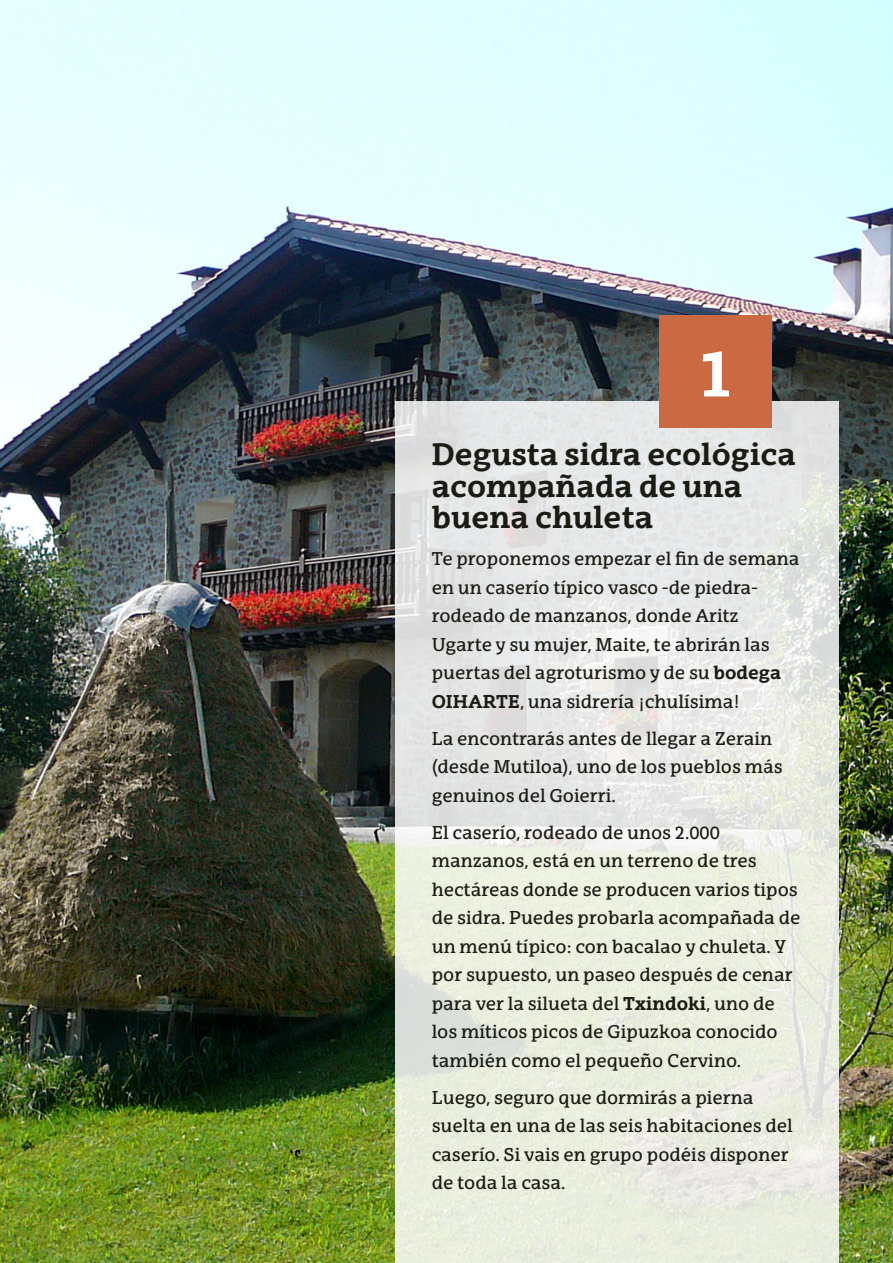
<style>
.page{position:relative;width:893px;height:1263px;background:#fff}
.page>*{position:absolute;margin:0;border:0;box-sizing:border-box;transform-origin:0 0}
.t1{font:700 66px "EHU Serif";color:#fff}
.t2{font:700 30px/31.5px "EHU Serif";color:#1a1c14}
.t3{font:18px/28.5px "EHU Serif";color:#1a1c14}
.s1{font-weight:700}
</style>
<div class="page">
<img style="left:0;top:1px;width:893px;height:1262px">
<svg style="left:395px;top:402px;width:444px;height:861px;background:#e8eae2"></svg>
<div style="left:659px;top:315px;width:113px;height:112px;background:#cb6943"></div>
<p class="t1" style="left:695px;top:331px;width:42px">1</p>
<p class="t2" style="left:432px;top:438px;width:366px">Degusta sidra ecológica acompañada de una buena chuleta</p>
<p class="t3" style="left:432px;top:545px;width:369px">Te proponemos empezar el fin de semana en un caserío típico vasco -de piedra&shy;rodeado de manzanos, donde Aritz Ugarte y su mujer, Maite, te abrirán las puertas del agroturismo y de su <span class="s1">bodega OIHARTE</span>, una sidrería ¡chulísima!</p>
<p class="t3" style="left:432px;top:724px;width:352px">La encontrarás antes de llegar a Zerain (desde Mutiloa), uno de los pueblos más genuinos del Goierri.</p>
<p class="t3" style="left:432px;top:818px;width:370px">El caserío, rodeado de unos 2.000 manzanos, está en un terreno de tres hectáreas donde se producen varios tipos de sidra. Puedes probarla acompañada de un menú típico: con bacalao y chuleta. Y por supuesto, un paseo después de cenar para ver la silueta del <span class="s1">Txindoki</span>, uno de los míticos picos de Gipuzkoa conocido también como el pequeño Cervino.</p>
<p class="t3" style="left:432px;top:1083px;width:363px">Luego, seguro que dormirás a pierna suelta en una de las seis habitaciones del caserío. Si vais en grupo podéis disponer de toda la casa.</p>
</div>
